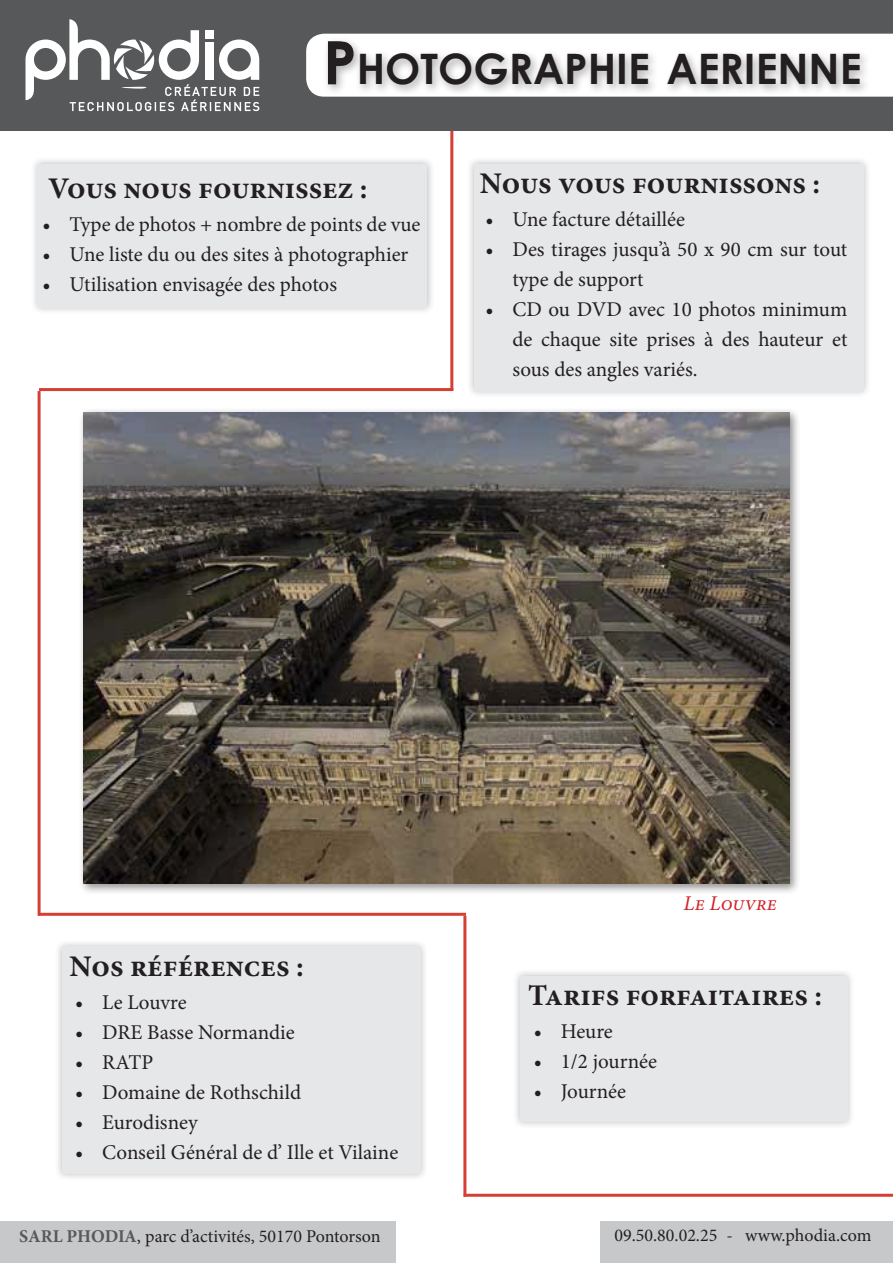
<style>
.page{position:relative;width:893px;height:1263px;background:#fff}
.page>*{position:absolute;margin:0;border:0;box-sizing:border-box;transform-origin:0 0}
.t1{font:700 42px "Century Gothic";color:#231f20}
.t2{font:700 30px "Minion Pro";color:#231f20}
.t3{font:21px/30px "Minion Pro";color:#231f20}
.t4{font:italic 21px "Minion Pro";color:#d1232a}
.t5{font:18px "Minion Pro";color:#231f20}
.s1{font-size:60px}
.s2{font-weight:700;color:#57585a}
</style>
<div class="page">
<div style="left:30px;top:156px;width:405px;height:159px;background:#231f20;opacity:.3"></div>
<div style="left:38px;top:164px;width:389px;height:143px;background:#e6e7e9"></div>
<div style="left:1px;top:0;width:892px;height:130px;background:#57585a"></div>
<svg style="left:306px;top:34px;width:587px;height:63px;background:#f1f1f1"></svg>
<div style="left:323px;top:36px;width:548px;height:60px;background:#231f20;opacity:.36"></div>
<svg style="left:26px;top:19px;width:233px;height:92px"></svg>
<div style="left:601px;top:1221px;width:292px;height:42px;background:#c7c8ca"></div>
<div style="left:0;top:1221px;width:395px;height:42px;background:#c7c8ca"></div>
<div style="left:466px;top:156px;width:405px;height:243px;background:#231f20;opacity:.3"></div>
<div style="left:474px;top:164px;width:390px;height:227px;background:#e6e7e9"></div>
<div style="left:512px;top:968px;width:343px;height:161px;background:#231f20;opacity:.3"></div>
<div style="left:520px;top:976px;width:327px;height:145px;background:#e6e7e9"></div>
<div style="left:54px;top:939px;width:374px;height:243px;background:#231f20;opacity:.3"></div>
<div style="left:62px;top:947px;width:358px;height:227px;background:#e6e7e9"></div>
<div style="left:78px;top:407px;width:722px;height:488px;background:#231f20;opacity:.5"></div>
<img style="left:84px;top:412px;width:705px;height:472px">
<hr style="left:450px;top:131px;width:3px;height:259px;background:#d53f33">
<hr style="left:39px;top:388px;width:414px;height:3px;background:#d53f33">
<hr style="left:38px;top:391px;width:3px;height:525px;background:#d53f33">
<hr style="left:39px;top:913px;width:427px;height:3px;background:#d53f33">
<hr style="left:463px;top:916px;width:3px;height:281px;background:#d53f33">
<hr style="left:464px;top:1194px;width:429px;height:3px;background:#d53f33">
<p class="t1" style="left:323px;top:37px;width:540px"><span class="s1">P</span>HOTOGRAPHIE AERIENNE</p>
<p class="t2" style="left:48px;top:168px;width:321px">Vous nous fournissez :</p>
<p class="t3" style="left:43px;top:209px;width:379px">• Type de photos + nombre de points de vue</p>
<p class="t3" style="left:43px;top:239px;width:367px">• Une liste du ou des sites à photographier</p>
<p class="t3" style="left:43px;top:269px;width:296px">• Utilisation envisagée des photos</p>
<p class="t2" style="left:480px;top:162px;width:342px">Nous vous fournissons :</p>
<p class="t3" style="left:485px;top:204px;width:201px">• Une facture détaillée</p>
<p class="t3" style="left:512px;top:234px;width:336px;text-indent:-27px">• Des tirages jusqu’à 50 x 90 cm sur tout type de support</p>
<p class="t3" style="left:512px;top:294px;width:336px;text-align:justify;text-indent:-27px">• CD ou DVD avec 10 photos minimum de chaque site prises à des hauteur et sous des angles variés.</p>
<p class="t2" style="left:70px;top:945px;width:236px">Nos références :</p>
<p class="t4" style="left:684px;top:889px;width:95px">Le Louvre</p>
<p class="t3" style="left:75px;top:987px;width:113px">• Le Louvre</p>
<p class="t2" style="left:528px;top:974px;width:295px">Tarifs forfaitaires :</p>
<p class="t3" style="left:75px;top:1017px;width:221px">• DRE Basse Normandie</p>
<p class="t3" style="left:75px;top:1047px;width:80px">• RATP</p>
<p class="t3" style="left:75px;top:1077px;width:227px">• Domaine de Rothschild</p>
<p class="t3" style="left:75px;top:1107px;width:124px">• Eurodisney</p>
<p class="t3" style="left:75px;top:1137px;width:324px">• Conseil Général de d’ Ille et Vilaine</p>
<p class="t3" style="left:534px;top:1016px;width:81px">• Heure</p>
<p class="t3" style="left:534px;top:1046px;width:125px">• 1/2 journée</p>
<p class="t3" style="left:534px;top:1076px;width:94px">• Journée</p>
<p class="t5" style="left:19px;top:1224px;width:363px"><span class="s2">SARL PHODIA</span>, parc d’activités, 50170 Pontorson</p>
<p class="t5" style="left:614px;top:1223px;width:258px">09.50.80.02.25 - www.phodia.com</p>
</div>
